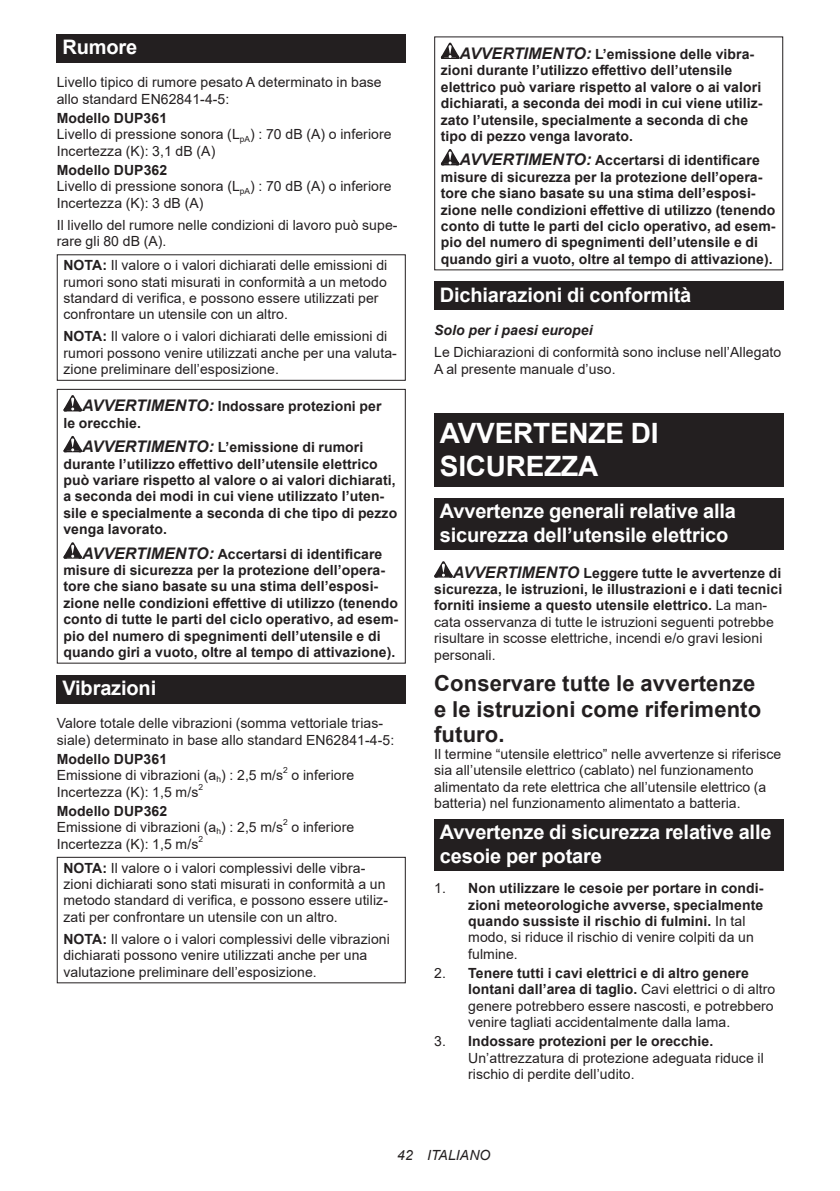
<style>
.page{position:relative;width:840px;height:1191px;background:#fff}
.page>*{position:absolute;margin:0;border:0;box-sizing:border-box;transform-origin:0 0}
.t1{font:700 28px/32.8px "Arial";letter-spacing:-.01em;color:#fff}
.t2{font:700 22px/25.8px "Arial";letter-spacing:.005em;color:#231f20}
.t3{font:700 20px/23.4px "Arial";letter-spacing:-.01em;color:#fff}
.t4{font:14px/16.4px "Arial";letter-spacing:.005em;color:#231f20}
.t5{font:700 14px/16.4px "Arial";letter-spacing:.005em;color:#231f20}
.t6{font:italic 700 14px "Arial";letter-spacing:.005em;color:#231f20}
.t7{font:italic 14px "Arial";letter-spacing:.005em;color:#231f20}
.t8{font:8.4px "Arial";color:#231f20}
.s1{font-weight:700}
.s2{font-style:italic;font-size:16px}
.s3{font-weight:400}
</style>
<div class="page">
<div style="left:57px;top:34px;width:348px;height:29px;background:#231f20"></div>
<div style="left:57px;top:254px;width:348px;height:127px;border:1px solid #231f20"></div>
<svg style="left:63px;top:395px;width:19px;height:16px"></svg>
<svg style="left:63px;top:436px;width:19px;height:16px"></svg>
<svg style="left:63px;top:542px;width:19px;height:16px"></svg>
<div style="left:57px;top:389px;width:348px;height:274px;border:1px solid #231f20"></div>
<div style="left:57px;top:675px;width:348px;height:28px;background:#231f20"></div>
<div style="left:57px;top:857px;width:348px;height:126px;border:1px solid #231f20"></div>
<svg style="left:440px;top:43px;width:19px;height:16px"></svg>
<svg style="left:440px;top:149px;width:19px;height:16px"></svg>
<div style="left:434px;top:282px;width:348px;height:28px;background:#231f20"></div>
<div style="left:434px;top:413px;width:348px;height:74px;background:#231f20"></div>
<div style="left:434px;top:498px;width:348px;height:52px;background:#231f20"></div>
<svg style="left:434px;top:561px;width:18px;height:16px"></svg>
<div style="left:434px;top:819px;width:348px;height:52px;background:#231f20"></div>
<h3 class="t3" style="left:62px;top:36px;width:76px">Rumore</h3>
<p class="t4" style="left:57px;top:74px;width:326px">Livello tipico di rumore pesato A determinato in base allo standard EN62841-4-5:</p>
<p class="t4" style="left:57px;top:110px;width:336px"><span class="s1">Modello DUP361<br></span>Livello di pressione sonora (L<sub>pA</sub>) : 70 dB (A) o inferiore<br>Incertezza (K): 3,1 dB (A)</p>
<p class="t4" style="left:57px;top:162px;width:336px"><span class="s1">Modello DUP362<br></span>Livello di pressione sonora (L<sub>pA</sub>) : 70 dB (A) o inferiore<br>Incertezza (K): 3 dB (A)</p>
<p class="t4" style="left:57px;top:217px;width:342px">Il livello del rumore nelle condizioni di lavoro può supe&shy;rare gli 80 dB (A).</p>
<p class="t4" style="left:63px;top:257px;width:325px"><span class="s1">NOTA:</span> Il valore o i valori dichiarati delle emissioni di rumori sono stati misurati in conformità a un metodo standard di verifica, e possono essere utilizzati per confrontare un utensile con un altro.</p>
<p class="t4" style="left:63px;top:328px;width:335px"><span class="s1">NOTA:</span> Il valore o i valori dichiarati delle emissioni di rumori possono venire utilizzati anche per una valuta&shy;zione preliminare dell’esposizione.</p>
<p class="t5" style="left:63px;top:398px;width:319px;text-indent:19px"><span class="s2">AVVERTIMENTO:</span> Indossare protezioni per le orecchie.</p>
<p class="t5" style="left:63px;top:439px;width:335px;text-indent:19px"><span class="s2">AVVERTIMENTO:</span> L’emissione di rumori durante l’utilizzo effettivo dell’utensile elettrico può variare rispetto al valore o ai valori dichiarati, a seconda dei modi in cui viene utilizzato l’uten&shy;sile e specialmente a seconda di che tipo di pezzo venga lavorato.</p>
<p class="t5" style="left:63px;top:545px;width:336px;text-indent:19px"><span class="s2">AVVERTIMENTO:</span> Accertarsi di identificare misure di sicurezza per la protezione dell’opera&shy;tore che siano basate su una stima dell’esposi&shy;zione nelle condizioni effettive di utilizzo (tenendo conto di tutte le parti del ciclo operativo, ad esem&shy;pio del numero di spegnimenti dell’utensile e di quando giri a vuoto, oltre al tempo di attivazione).</p>
<h3 class="t3" style="left:62px;top:676px;width:95px">Vibrazioni</h3>
<p class="t4" style="left:57px;top:715px;width:339px">Valore totale delle vibrazioni (somma vettoriale trias&shy;siale) determinato in base allo standard EN62841-4-5:</p>
<p class="t4" style="left:57px;top:751px;width:228px"><span class="s1">Modello DUP361<br></span>Emissione di vibrazioni (a<sub>h</sub>) : 2,5 m/s</p>
<p class="t8" style="left:283px;top:764px;width:6px">2</p>
<p class="t4" style="left:291px;top:767px;width:64px">o inferiore</p>
<p class="t4" style="left:57px;top:783px;width:143px">Incertezza (K): 1,5 m/s</p>
<p class="t8" style="left:198px;top:781px;width:6px">2</p>
<p class="t4" style="left:57px;top:802px;width:228px"><span class="s1">Modello DUP362<br></span>Emissione di vibrazioni (a<sub>h</sub>) : 2,5 m/s</p>
<p class="t8" style="left:283px;top:816px;width:6px">2</p>
<p class="t4" style="left:291px;top:819px;width:64px">o inferiore</p>
<p class="t4" style="left:57px;top:835px;width:143px">Incertezza (K): 1,5 m/s</p>
<p class="t8" style="left:198px;top:833px;width:6px">2</p>
<p class="t4" style="left:63px;top:859px;width:326px"><span class="s1">NOTA:</span> Il valore o i valori complessivi delle vibra&shy;zioni dichiarati sono stati misurati in conformità a un metodo standard di verifica, e possono essere utiliz&shy;zati per confrontare un utensile con un altro.</p>
<p class="t4" style="left:63px;top:930px;width:328px"><span class="s1">NOTA:</span> Il valore o i valori complessivi delle vibrazioni dichiarati possono venire utilizzati anche per una valutazione preliminare dell’esposizione.</p>
<p class="t5" style="left:440px;top:46px;width:323px;text-indent:19px"><span class="s2">AVVERTIMENTO:</span> L’emissione delle vibra&shy;zioni durante l’utilizzo effettivo dell’utensile elettrico può variare rispetto al valore o ai valori dichiarati, a seconda dei modi in cui viene utiliz&shy;zato l’utensile, specialmente a seconda di che tipo di pezzo venga lavorato.</p>
<p class="t5" style="left:440px;top:152px;width:336px;text-indent:19px"><span class="s2">AVVERTIMENTO:</span> Accertarsi di identificare misure di sicurezza per la protezione dell’opera&shy;tore che siano basate su una stima dell’esposi&shy;zione nelle condizioni effettive di utilizzo (tenendo conto di tutte le parti del ciclo operativo, ad esem&shy;pio del numero di spegnimenti dell’utensile e di quando giri a vuoto, oltre al tempo di attivazione).</p>
<h3 class="t3" style="left:439px;top:283px;width:253px">Dichiarazioni di conformità</h3>
<p class="t6" style="left:434px;top:321px;width:160px">Solo per i paesi europei</p>
<p class="t4" style="left:434px;top:344px;width:348px">Le Dichiarazioni di conformità sono incluse nell’Allegato<br>A al presente manuale d’uso.</p>
<h1 class="t1" style="left:439px;top:417px;width:220px">AVVERTENZE DI<br>SICUREZZA</h1>
<h3 class="t3" style="left:439px;top:500px;width:297px">Avvertenze generali relative alla sicurezza dell’utensile elettrico</h3>
<p class="t5" style="left:434px;top:564px;width:349px;text-indent:19px"><span class="s2">AVVERTIMENTO</span> Leggere tutte le avvertenze di sicurezza, le istruzioni, le illustrazioni e i dati tecnici forniti insieme a questo utensile elettrico. <span class="s3">La man&shy;cata osservanza di tutte le istruzioni seguenti potrebbe risultare in scosse elettriche, incendi e/o gravi lesioni personali.</span></p>
<h2 class="t2" style="left:434px;top:670px;width:328px">Conservare tutte le avvertenze e le istruzioni come riferimento futuro.</h2>
<p class="t4" style="left:434px;top:745px;width:348px">Il termine “utensile elettrico” nelle avvertenze si riferisce sia all’utensile elettrico (cablato) nel funzionamento alimentato da rete elettrica che all’utensile elettrico (a batteria) nel funzionamento alimentato a batteria.</p>
<h3 class="t3" style="left:439px;top:821px;width:333px">Avvertenze di sicurezza relative alle cesoie per potare</h3>
<p class="t5" style="left:468px;top:880px;width:296px;text-indent:-34px"><span class="s3">1.</span> Non utilizzare le cesoie per portare in condi&shy;zioni meteorologiche avverse, specialmente quando sussiste il rischio di fulmini. <span class="s3">In tal modo, si riduce il rischio di venire colpiti da un fulmine.</span></p>
<p class="t4" style="left:468px;top:965px;width:308px;text-indent:-34px">2. <span class="s1">Tenere tutti i cavi elettrici e di altro genere lontani dall’area di taglio.</span> Cavi elettrici o di altro genere potrebbero essere nascosti, e potrebbero venire tagliati accidentalmente dalla lama.</p>
<p class="t4" style="left:468px;top:1033px;width:297px;text-indent:-34px">3. <span class="s1">Indossare protezioni per le orecchie.<br></span>Un’attrezzatura di protezione adeguata riduce il rischio di perdite dell’udito.</p>
<p class="t7" style="left:397px;top:1146px;width:95px">42 ITALIANO</p>
</div>
